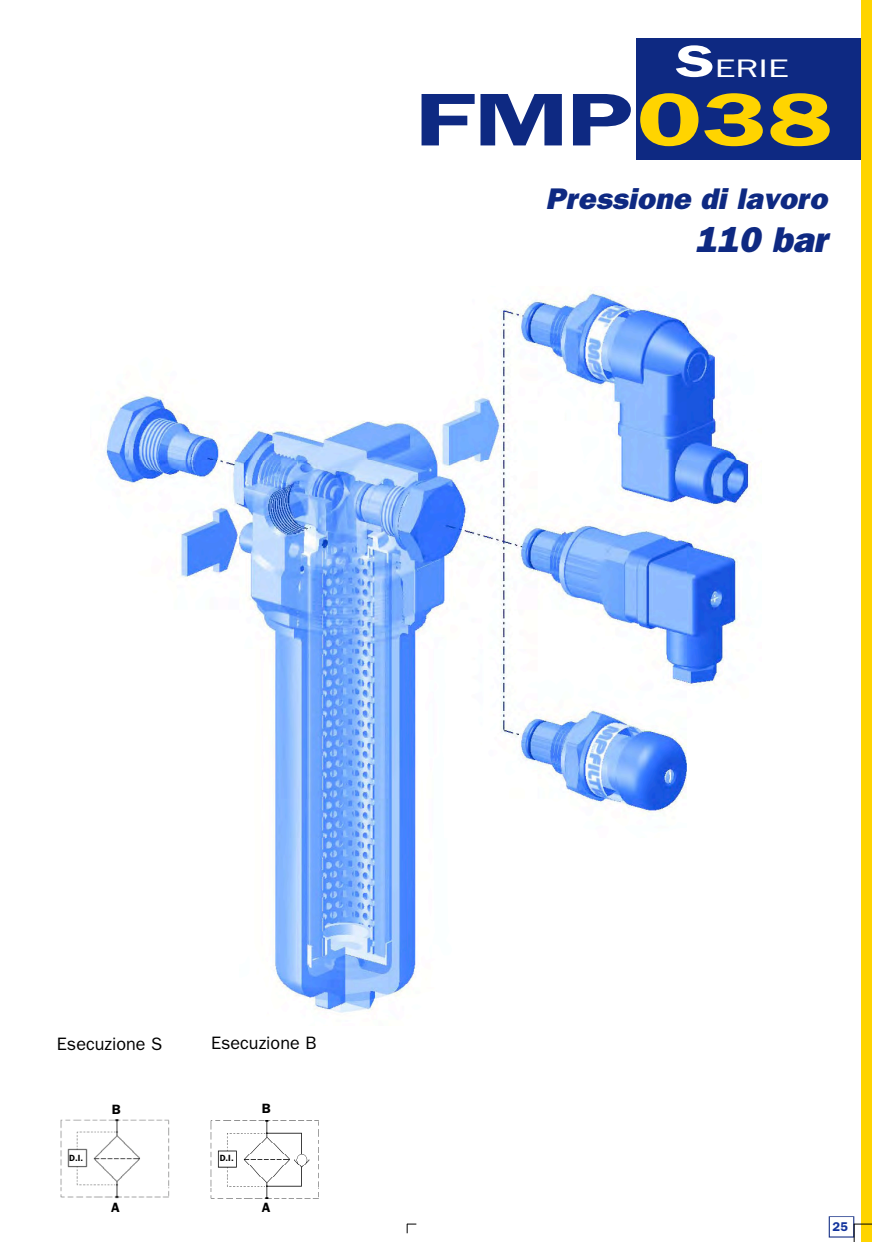
<style>
.page{position:relative;width:872px;height:1242px;background:#fff}
.page>*{position:absolute;margin:0;border:0;box-sizing:border-box;transform-origin:0 0}
.t1{font:600 75px "Franklin Gothic";color:#0e2982;scale:1.45 1}
.t2{font:italic 800 36px "Franklin Gothic";color:#0e2982}
.t3{font:italic 800 30px "Franklin Gothic";color:#0e2982}
.t4{font:25.5px "Franklin Gothic";color:#fff;scale:1.45 1}
.t5{font:18px "Franklin Gothic";color:#000}
.t6{font:600 13.5px "Franklin Gothic";color:#000}
.t7{font:600 12.75px "Franklin Gothic";color:#13349d}
.t8{font:600 9px "Franklin Gothic";color:#000}
.s1{font-weight:600;font-size:45px}
.s2{color:#ffd400}
</style>
<div class="page">
<div style="left:635px;top:38px;width:237px;height:121px;background:#0e2982"></div>
<img style="left:105px;top:291px;width:647px;height:722px">
<div style="left:861px;top:0;width:11px;height:1242px;background:#ffd400"></div>
<img style="left:210px;top:1120px;width:109px;height:79px">
<img style="left:60px;top:1119px;width:110px;height:80px">
<svg style="left:828px;top:1216px;width:44px;height:26px"></svg>
<svg style="left:407px;top:1224px;width:9px;height:9px"></svg>
<h3 class="t4" style="left:675px;top:59px;width:80px"><span class="s1">S</span>ERIE</h3>
<h1 class="t1" style="left:415px;top:94px;width:289px">FMP<span class="s2">038</span></h1>
<h3 class="t3" style="left:545px;top:188px;width:283px">Pressione di lavoro</h3>
<h2 class="t2" style="left:695px;top:227px;width:134px">110 bar</h2>
<p class="t5" style="left:57px;top:1037px;width:107px">Esecuzione S</p>
<p class="t5" style="left:211px;top:1037px;width:107px">Esecuzione B</p>
<p class="t8" style="left:69px;top:1155px;width:16px">D.I.</p>
<p class="t6" style="left:112px;top:1105px;width:10px">B</p>
<p class="t6" style="left:111px;top:1203px;width:10px">A</p>
<p class="t8" style="left:220px;top:1154px;width:16px">D.I.</p>
<p class="t6" style="left:262px;top:1103px;width:10px">B</p>
<p class="t6" style="left:262px;top:1203px;width:10px">A</p>
<p class="t7" style="left:832px;top:1222px;width:17px">25</p>
</div>
